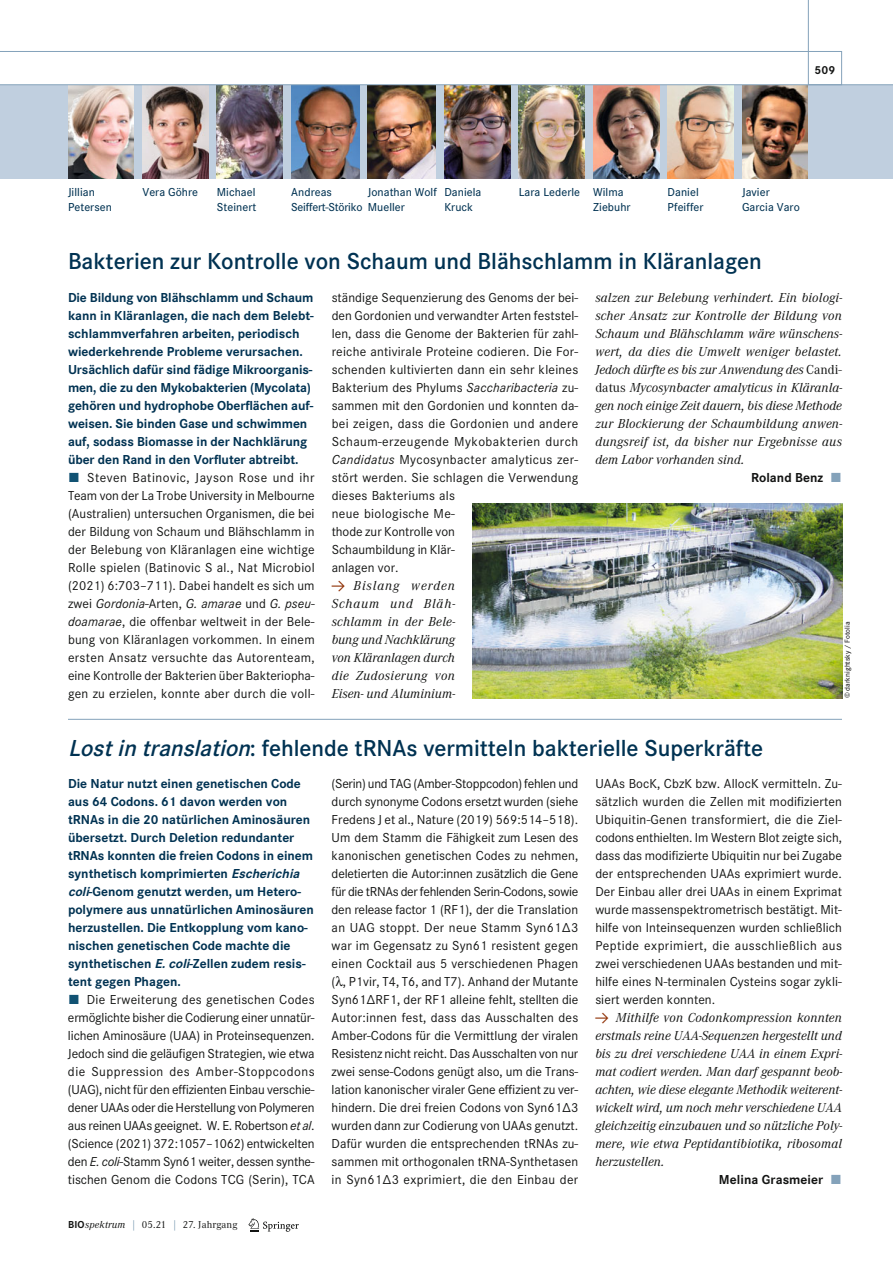
<style>
.page{position:relative;width:893px;height:1263px;background:#fff}
.page>*{position:absolute;margin:0;border:0;box-sizing:border-box;transform-origin:0 0}
.t1{font:600 24px "Corporate S";letter-spacing:-.005em;color:#003252}
.t2{font:13.5px/18px "Corporate S";letter-spacing:.005em;color:#131413}
.t3{font:italic 13.5px/18px "Corporate A";letter-spacing:.015em;color:#131413;text-align:justify}
.t4{font:700 13.5px "Corporate S";letter-spacing:.005em;color:#131413}
.t5{font:500 12px/15px "Corporate S";letter-spacing:.005em;color:#003252}
.t6{font:500 12px/15px "Corporate S";letter-spacing:-.02em;color:#003252}
.t7{font:700 12px "Corporate S";color:#131413}
.t8{font:10.5px "Corporate A";letter-spacing:.015em;color:#131413}
.t9{font:500 7.5px "Corporate S";letter-spacing:.005em;color:#131413}
.s1{font-style:normal}
.s2{font-family:"The Sans Expert";font-weight:400;color:#84a2ba}
.s3{font-weight:700;color:#003252}
.s4{font-family:"The Sans Expert";color:#115273}
.s5{font-style:italic}
.s6{font-family:"The Sans Expert";font-style:normal;color:#8d2d00}
.s7{font-weight:700;font-style:italic;color:#003252}
.s8{font-family:"Corporate S";font-weight:700}
.s9{color:#658ba6}
</style>
<div class="page">
<svg style="left:248px;top:1218px;width:51px;height:14px"></svg>
<div style="left:0;top:85px;width:893px;height:94px;background:#c0cfdf"></div>
<img style="left:217px;top:85px;width:66px;height:94px">
<img style="left:444px;top:85px;width:66px;height:94px">
<img style="left:668px;top:85px;width:65px;height:94px">
<img style="left:142px;top:85px;width:66px;height:94px">
<img style="left:68px;top:85px;width:66px;height:94px">
<img style="left:291px;top:85px;width:68px;height:94px">
<img style="left:368px;top:85px;width:68px;height:94px">
<img style="left:519px;top:85px;width:66px;height:94px">
<img style="left:593px;top:85px;width:66px;height:94px">
<img style="left:472px;top:504px;width:370px;height:194px">
<hr style="left:68px;top:719px;width:774px;height:1px;background:#84a2ba">
<img style="left:742px;top:85px;width:66px;height:94px">
<svg style="left:0;top:0;width:893px;height:85px"></svg>
<p class="t7" style="left:814px;top:66px;width:22px">509</p>
<p class="t5" style="left:68px;top:186px;width:28px">Jillian</p>
<p class="t5" style="left:142px;top:186px;width:57px">Vera Göhre</p>
<p class="t5" style="left:68px;top:201px;width:45px">Petersen</p>
<p class="t5" style="left:368px;top:186px;width:71px">Jonathan Wolf</p>
<p class="t5" style="left:519px;top:186px;width:63px">Lara Lederle</p>
<p class="t5" style="left:217px;top:186px;width:41px">Michael<br>Steinert</p>
<p class="t5" style="left:444px;top:186px;width:39px">Daniela<br>Kruck</p>
<p class="t5" style="left:593px;top:186px;width:39px">Wilma<br>Ziebuhr</p>
<p class="t5" style="left:668px;top:186px;width:37px">Daniel<br>Pfeiffer</p>
<p class="t6" style="left:291px;top:186px;width:115px">Andreas<br>Seiffert-Störiko Mueller</p>
<p class="t5" style="left:742px;top:186px;width:59px">Javier<br>Garcia Varo</p>
<h1 class="t1" style="left:68px;top:252px;width:695px">Bakterien zur Kontrolle von Schaum und Blähschlamm in Kläranlagen</h1>
<p class="t3" style="left:595px;top:290px;width:248px">salzen zur Belebung verhindert. Ein biologi&shy;scher Ansatz zur Kontrolle der Bildung von Schaum und Blähschlamm wäre wünschens&shy;wert, da dies die Umwelt weniger belastet.<br>Jedoch dürfte es bis zur Anwendung des <span class="s1">Candi&shy;datus</span> Mycosynbacter amalyticus in Kläranla&shy;gen noch einige Zeit dauern, bis diese Methode zur Blockierung der Schaumbildung anwen&shy;dungsreif ist, da bisher nur Ergebnisse aus dem Labor vorhanden sind.</p>
<p class="t4" style="left:751px;top:473px;width:92px">Roland Benz <span class="s2">ó</span></p>
<p class="t2" style="left:68px;top:290px;width:248px"><span class="s3">Die Bildung von Blähschlamm und Schaum kann in Kläranlagen, die nach dem Belebt&shy;schlammverfahren arbeiten, periodisch wiederkehrende Probleme verursachen.<br>Ursächlich dafür sind fädige Mikroorganis&shy;men, die zu den Mykobakterien (Mycolata) gehören und hydrophobe Oberflächen auf&shy;weisen. Sie binden Gase und schwimmen auf, sodass Biomasse in der Nachklärung über den Rand in den Vorfluter abtreibt.<br></span><span class="s4">ó</span> Steven Batinovic, Jayson Rose und ihr Team von der La Trobe University in Melbourne (Australien) untersuchen Organismen, die bei der Bildung von Schaum und Blähschlamm in der Belebung von Kläranlagen eine wichtige Rolle spielen (Batinovic S al., Nat Microbiol (2021) 6:703–711). Dabei handelt es sich um zwei <span class="s5">Gordonia</span>-Arten, <span class="s5">G. amarae</span> und <span class="s5">G. pseu&shy;doamarae</span>, die offenbar weltweit in der Bele&shy;bung von Kläranlagen vorkommen. In einem ersten Ansatz versuchte das Autorenteam, eine Kontrolle der Bakterien über Bakteriopha&shy;gen zu erzielen, konnte aber durch die voll-</p>
<p class="t2" style="left:332px;top:290px;width:248px">ständige Sequenzierung des Genoms der bei&shy;den Gordonien und verwandter Arten feststel&shy;len, dass die Genome der Bakterien für zahl&shy;reiche antivirale Proteine codieren. Die For&shy;schenden kultivierten dann ein sehr kleines Bakterium des Phylums <span class="s5">Saccharibacteria</span> zu&shy;sammen mit den Gordonien und konnten da&shy;bei zeigen, dass die Gordonien und andere Schaum-erzeugende Mykobakterien durch <span class="s5">Candidatus</span> Mycosynbacter amalyticus zer&shy;stört werden. Sie schlagen die Verwendung dieses Bakteriums als<br>neue biologische Me-<br>thode zur Kontrolle von<br>Schaumbildung in Klär-<br>anlagen vor.</p>
<p class="t3" style="left:332px;top:578px;width:125px"><span class="s6">Y</span> Bislang werden Schaum und Bläh&shy;schlamm in der Bele&shy;bung und Nachklärung von Kläranlagen durch die Zudosierung von Eisen- und Aluminium-</p>
<p class="t9" style="left:844px;top:698px;width:78px;rotate:-90deg">© darknightsky / Fotolia</p>
<h1 class="t1" style="left:68px;top:739px;width:697px"><span class="s5">Lostin translation</span>: fehlende tRNAs vermitteln bakterielle Superkräfte</h1>
<p class="t2" style="left:595px;top:776px;width:248px;text-align:justify">UAAs BocK, CbzK bzw. AllocK vermitteln. Zu&shy;sätzlich wurden die Zellen mit modifizierten Ubiquitin-Genen transformiert, die die Ziel&shy;codons enthielten. Im Western Blot zeigte sich, dass das modi fizierte Ubiquitin nur bei Zugabe der entsprechenden UAAs exprimiert wurde.<br>Der Einbau aller drei UAAs in einem Exprimat wurde massen spektrometrisch bestätigt. Mit&shy;hilfe von Inteinsequenzen wurden schließlich Peptide exprimiert, die ausschließlich aus zwei verschiedenen UAAs bestanden und mit&shy;hilfe eines N-ter minalen Cysteins sogar zykli&shy;siert werden konnten.</p>
<p class="t3" style="left:595px;top:1010px;width:248px"><span class="s6">Y</span> Mithilfe von Codonkompression konnten erstmals reine UAA-Sequenzen hergestellt und bis zu drei verschiedene UAA in einem Expri&shy;mat codiert werden. Man darf gespannt beob&shy;achten, wie diese elegante Methodik weiterent&shy;wickelt wird, um noch mehr verschiedene UAA gleichzeitig einzubauen und so nützliche Poly&shy;mere, wie etwa Peptidantibiotika, ribosomal herzustellen.</p>
<p class="t4" style="left:719px;top:1175px;width:125px">Melina Grasmeier <span class="s2">ó</span></p>
<p class="t2" style="left:68px;top:776px;width:248px"><span class="s3">Die Natur nutzt einen genetischen Code aus 64 Codons. 61 davon werden von tRNAs in die 20 natürlichen Aminosäuren übersetzt. Durch Deletion redundanter tRNAs konnten die freien Codons in einem synthetisch komprimierten</span> <span class="s7">Escherichia coli</span><span class="s3">-Genom genutzt werden, um Hetero&shy;polymere aus unnatürlichen Aminosäuren herzustellen. Die Entkopplung vom kano&shy;nischen genetischen Code machte die synthetischen</span> <span class="s7">E.coli</span><span class="s3">-Zellen zudem resis&shy;tent gegen Phagen.<br></span><span class="s4">ó</span> Die Erweiterung des genetischen Codes ermöglichte bisher die Codierung einer unnatür&shy;lichen Aminosäure (UAA) in Proteinsequenzen.<br>Jedoch sind die geläufigen Strategien, wie etwa die Suppression des Amber-Stoppcodons (UAG), nicht für den effizienten Einbau verschie&shy;dener UAAs oder die Herstellung von Polymeren aus reinen UAAs geeignet. W. E. Robertson <span class="s5">et al</span>. (Science (2021) 372:1057–1062) entwickelten den <span class="s5">E. coli</span>-Stamm Syn61 weiter, dessen synthe&shy;tischen Genom die Codons TCG (Serin), TCA</p>
<p class="t2" style="left:332px;top:776px;width:248px;text-align:justify">(Serin) und TAG (Amber-Stoppcodon) fehlen und durch synonyme Codons ersetzt wurden (siehe Fredens J et al., Nature (2019) 569:514–518).<br>Um dem Stamm die Fähigkeit zum Lesen des kanonischen genetischen Codes zu nehmen, deletierten die Autor:innen zusätzlich die Gene für die tRNAs der fehlenden Serin-Codons, sowie den release factor 1 (RF1), der die Translation an UAG stoppt. Der neue Stamm Syn61∆3 war im Gegensatz zu Syn61 resistent gegen einen Cocktail aus 5 verschiedenen Phagen ( , P1vir, T4, T6, and T7). Anhand der Mutante Syn61∆RF1, der RF1 alleine fehlt, stellten die Autor:innen fest, dass das Ausschalten des Amber-Codons für die Vermittlung der viralen Resistenz nicht reicht. Das Ausschalten von nur zwei sense-Codons genügt also, um die Trans&shy;lation kanonischer viraler Gene effizient zu ver&shy;hindern. Die drei freien Codons von Syn61∆3 wurden dann zur Codierung von UAAs genutzt.<br>Dafür wurden die entsprechenden tRNAs zu&shy;sammen mit orthogonalen tRNA-Synthetasen in Syn61∆3 exprimiert, die den Einbau der</p>
<p class="t8" style="left:68px;top:1221px;width:171px"><span class="s8">BIO</span><span class="s5">spektrum</span> <span class="s9">|</span> 05.21 <span class="s9">|</span> 27. Jahrgang</p>
</div>
